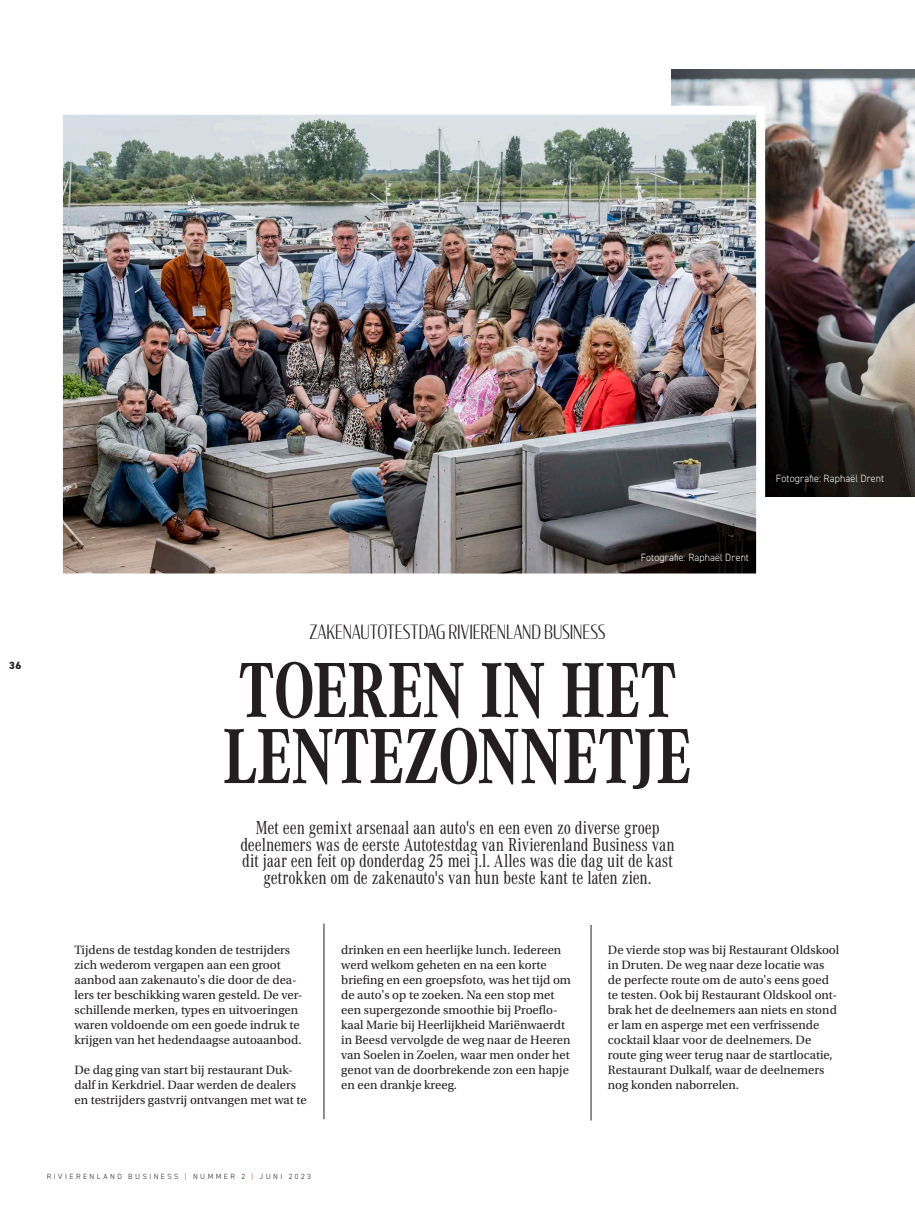
<style>
.page{position:relative;width:915px;height:1212px;background:#fff}
.page>*{position:absolute;margin:0;border:0;box-sizing:border-box;transform-origin:0 0}
.t1{font:700 81px/66px "Corporate A Cond Pro";letter-spacing:-.005em;color:#231f20;scale:.95 1}
.t2{font:19.5px/16.5px "Corporate A Cond Pro";letter-spacing:-.01em;color:#231f20;text-align:center;scale:.95 1}
.t3{font:300 19.5px "Condor Cond";letter-spacing:-.005em;color:#231f20;scale:.95 1}
.t4{font:12.75px/15px "Utopia Std";color:#231f20}
.t5{font:300 10.5px "DIN2014";letter-spacing:.015em;color:#fff;scale:.95 1}
.t6{font:800 10.5px "DIN2014";color:#231f20}
.t7{font:300 7.5px "DIN2014";letter-spacing:.325em;color:#231f20}
.s1{color:#d81c23}
</style>
<div class="page">
<hr style="left:590px;top:925px;width:1px;height:195px;background:#231f20">
<hr style="left:323px;top:923px;width:1px;height:196px;background:#231f20">
<img style="left:671px;top:69px;width:243px;height:428px">
<img style="left:64px;top:116px;width:690px;height:456px">
<div style="left:54px;top:106px;width:710px;height:476px;border:9px solid #fff"></div>
<p class="t5" style="left:775px;top:472px;width:115px">Fotografie: Raphaël Drent</p>
<p class="t6" style="left:9px;top:658px;width:14px">36</p>
<h2 class="t3" style="left:309px;top:620px;width:313px">ZAKENAUTOTESTDAG RIVIERENLAND BUSINESS</h2>
<p class="t5" style="left:640px;top:551px;width:115px">Fotografie: Raphaël Drent</p>
<h1 class="t1" style="left:223px;top:655px;width:495px">TOEREN IN HET<br>LENTEZONNETJE</h1>
<p class="t2" style="left:240px;top:819px;width:458px">Met een gemixt arsenaal aan auto's en een even zo diverse groep deelnemers was de eerste Autotestdag van Rivierenland Business van dit jaar een feit op donderdag 25 mei j.l. Alles was die dag uit de kast getrokken om de zakenauto's van hun beste kant te laten zien.</p>
<p class="t4" style="left:74px;top:943px;width:229px">Tijdens de testdag konden de testrijders zich wederom vergapen aan een groot aanbod aan zakenauto's die door de dea&shy;lers ter beschikking waren gesteld. De ver&shy;schillende merken, types en uitvoeringen waren voldoende om een goede indruk te krijgen van het hedendaagse autoaanbod.</p>
<p class="t4" style="left:74px;top:1063px;width:234px">De dag ging van start bij restaurant Duk&shy;dalf in Kerkdriel. Daar werden de dealers en testrijders gastvrij ontvangen met wat te</p>
<p class="t7" style="left:47px;top:1172px;width:265px">RIVIERENLAND BUSINESS <span class="s1">|</span> NUMMER 2 <span class="s1">|</span> JUNI 2023</p>
<p class="t4" style="left:341px;top:943px;width:231px">drinken en een heerlijke lunch. Iedereen werd welkom geheten en na een korte briefing en een groepsfoto, was het tijd om de auto's op te zoeken. Na een stop met een supergezonde smoothie bij Proeflo&shy;kaal Marie bij Heerlijkheid Mariënwaerdt in Beesd vervolgde de weg naar de Heeren van Soelen in Zoelen, waar men onder het genot van de doorbrekende zon een hapje en een drankje kreeg.</p>
<p class="t4" style="left:607px;top:942px;width:233px">De vierde stop was bij Restaurant Oldskool in Druten. De weg naar deze locatie was de perfecte route om de auto's eens goed te testen. Ook bij Restaurant Oldskool ont&shy;brak het de deelnemers aan niets en stond er lam en asperge met een verfrissende cocktail klaar voor de deelnemers. De route ging weer terug naar de startlocatie, Restaurant Dulkalf, waar de deelnemers nog konden naborrelen.</p>
</div>
